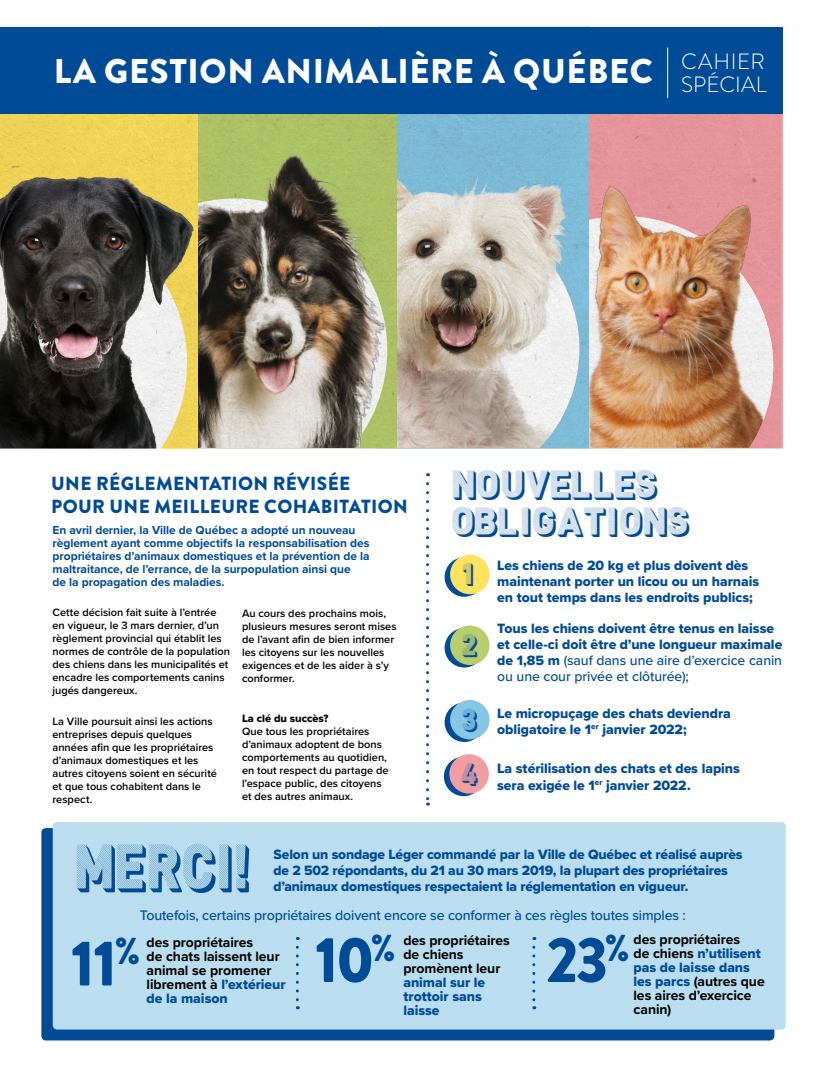
<style>
.page{position:relative;width:819px;height:1080px;background:#fff}
.page>*{position:absolute;margin:0;border:0;box-sizing:border-box;transform-origin:0 0}
.t1{font:69px "Red Hook";color:#004b95;scale:.88 1}
.t2{font:900 64.3px "Brandon Grotesque";color:#004b95}
.t3{font:42.5px/37.2px "Red Hook";color:#004b95}
.t4{font:900 34.4px "Brandon Grotesque";letter-spacing:.02em;color:#fff}
.t5{font:33px/70.8px "Red Hook";color:#004b95}
.t6{font:300 22.1px/23.1px "Brandon Grotesque";letter-spacing:.015em;color:#fff}
.t7{font:900 19px/23px "Brandon Grotesque";letter-spacing:.02em;color:#004b95}
.t8{font:500 14.3px "Proxima Nova";letter-spacing:-.015em;color:#004b95}
.t9{font:14px/16px "Proxima Nova Extrabld";letter-spacing:-.005em;color:#004b95}
.t10{font:700 14px/14px "Proxima Nova";letter-spacing:-.005em;color:#000}
.t11{font:500 14px/16px "Proxima Nova";letter-spacing:-.005em;color:#004b95}
.t12{font:700 12px/13px "Proxima Nova";letter-spacing:-.005em;color:#004b95}
.t13{font:600 11px/13px "Proxima Nova";color:#000}
.t14{font:11px "Proxima Nova Extrabld";color:#000}
.s1{font-family:"Proxima Nova Extrabld";font-weight:400}
.s2{font-family:"Proxima Nova";font-weight:700;color:#000}
.s3{font-family:"Proxima Nova Extrabld";font-weight:400;color:#004b95}
</style>
<div class="page">
<div style="left:41px;top:828px;width:733px;height:212px;background:#004b95;border-radius:4px"></div>
<div style="left:53px;top:822px;width:733px;height:208px;background:#badeef;border-radius:4px"></div>
<svg style="left:426px;top:484px;width:3px;height:322px"></svg>
<div style="left:0;top:27px;width:783px;height:87px;background:#004b95"></div>
<img style="left:0;top:114px;width:781px;height:334px">
<svg style="left:445px;top:557px;width:39px;height:40px"></svg>
<div style="left:450px;top:555px;width:40px;height:39px;background:#ffe25d;border-radius:50%"></div>
<svg style="left:445px;top:628px;width:39px;height:40px"></svg>
<div style="left:450px;top:626px;width:40px;height:39px;background:#b8ce6c;border-radius:50%"></div>
<svg style="left:445px;top:703px;width:39px;height:39px"></svg>
<div style="left:450px;top:700px;width:40px;height:39px;background:#85c7e4;border-radius:50%"></div>
<div style="left:444px;top:757px;width:39px;height:39px;background:#004b95;border-radius:50%"></div>
<div style="left:449px;top:754px;width:40px;height:40px;background:#f19da2;border-radius:50%"></div>
<svg style="left:296px;top:947px;width:3px;height:62px"></svg>
<svg style="left:532px;top:947px;width:3px;height:62px"></svg>
<hr style="left:667px;top:48px;width:1px;height:50px;background:#fff">
<img style="left:570px;top:144px;width:195px;height:164px">
<h3 class="t4" style="left:54px;top:47px;width:601px">LA GESTION ANIMALIÈRE À QUÉBEC</h3>
<h3 class="t6" style="left:681px;top:50px;width:87px">CAHIER<br>SPÉCIAL</h3>
<h3 class="t7" style="left:51px;top:472px;width:358px">UNE RÉGLEMENTATION RÉVISÉE<br>POUR UNE MEILLEURE COHABITATION</h3>
<p class="t12" style="left:53px;top:523px;width:319px">En avril dernier, la Ville de Québec a adopté un nouveau règlement ayant comme objectifs la responsabilisation des propriétaires d’animaux domestiques et la prévention de la maltraitance, de l’errance, de la surpopulation ainsi que<br>de la propagation des maladies.</p>
<p class="t13" style="left:53px;top:606px;width:179px">Cette décision fait suite à l’entrée en vigueur, le 3 mars dernier, d’un règlement provincial qui établit les normes de contrôle de la population des chiens dans les municipalités et encadre les comportements canins jugés dangereux.</p>
<p class="t13" style="left:53px;top:715px;width:166px">La Ville poursuit ainsi les actions entreprises depuis quelques années afin que les propriétaires d’animaux domestiques et les autres citoyens soient en sécurité et que tous cohabitent dans le respect.</p>
<p class="t13" style="left:242px;top:607px;width:156px">Au cours des prochains mois, plusieurs mesures seront mises de l’avant afin de bien informer les citoyens sur les nouvelles exigences et de les aider à s’y conformer.</p>
<p class="t14" style="left:242px;top:710px;width:88px">La clé du succès?</p>
<p class="t13" style="left:242px;top:725px;width:148px">Que tous les propriétaires d’animaux adoptent de bons comportements au quotidien, en tout respect du partage de l’espace public, des citoyens et des autres animaux.</p>
<h3 class="t3" style="left:452px;top:466px;width:239px">NOUVELLES<br>OBLIGATIONS</h3>
<h3 class="t5" style="left:462px;top:539px;width:18px">1<br>2</h3>
<h3 class="t5" style="left:461px;top:692px;width:19px;line-height:54.2px">3<br>4</h3>
<p class="t9" style="left:497px;top:557px;width:264px">Les chiens de 20 kg et plus doivent dès maintenant porter un licou ou un harnais en tout temps dans les endroits publics;</p>
<p class="t9" style="left:497px;top:620px;width:287px">Tous les chiens doivent être tenus en laisse et celle-ci doit être d’une longueur maximale</p>
<p class="t11" style="left:497px;top:652px;width:286px"><span class="s1">de 1,85 m</span> (sauf dans une aire d’exercice canin ou une cour privée et clôturée);</p>
<p class="t9" style="left:497px;top:705px;width:235px">Le micropuçage des chats deviendra obligatoire le 1<sup>er</sup> janvier 2022;</p>
<p class="t9" style="left:497px;top:759px;width:244px;line-height:17px">La stérilisation des chats et des lapins sera exigée le 1<sup>er</sup> janvier 2022.</p>
<h1 class="t1" style="left:76px;top:832px;width:200px">MERCI!</h1>
<p class="t9" style="left:274px;top:847px;width:471px;line-height:15.7px">Selon un sondage Léger commandé par la Ville de Québec et réalisé auprès de 2 502 répondants, du 21 au 30 mars 2019, la plupart des propriétaires d’animaux domestiques respectaient la réglementation en vigueur.</p>
<h3 class="t8" style="left:140px;top:904px;width:548px">Toutefois, certains propriétaires doivent encore se conformer à ces règles toutes simples :</h3>
<h2 class="t2" style="left:71px;top:918px;width:71px">11<sup>%</sup></h2>
<h2 class="t2" style="left:315px;top:914px;width:82px">10<sup>%</sup></h2>
<h2 class="t2" style="left:546px;top:914px;width:84px">23<sup>%</sup></h2>
<p class="t10" style="left:634px;top:932px;width:108px">des propriétaires</p>
<p class="t9" style="left:634px;top:946px;width:129px;line-height:14px"><span class="s2">de chiens</span> n’utilisent pas de laisse dans</p>
<p class="t10" style="left:634px;top:974px;width:133px"><span class="s3">les parcs</span> (autres que les aires d’exercice canin)</p>
<p class="t10" style="left:403px;top:933px;width:108px">des propriétaires de chiens promènent leur</p>
<p class="t9" style="left:403px;top:975px;width:83px;line-height:14px">animal sur le trottoir sans laisse</p>
<p class="t10" style="left:147px;top:935px;width:135px">des propriétaires<br>de chats laissent leur animal se promener</p>
<p class="t9" style="left:147px;top:978px;width:141px;line-height:14px"><span class="s2">librement à</span> l’extérieur de la maison</p>
</div>
